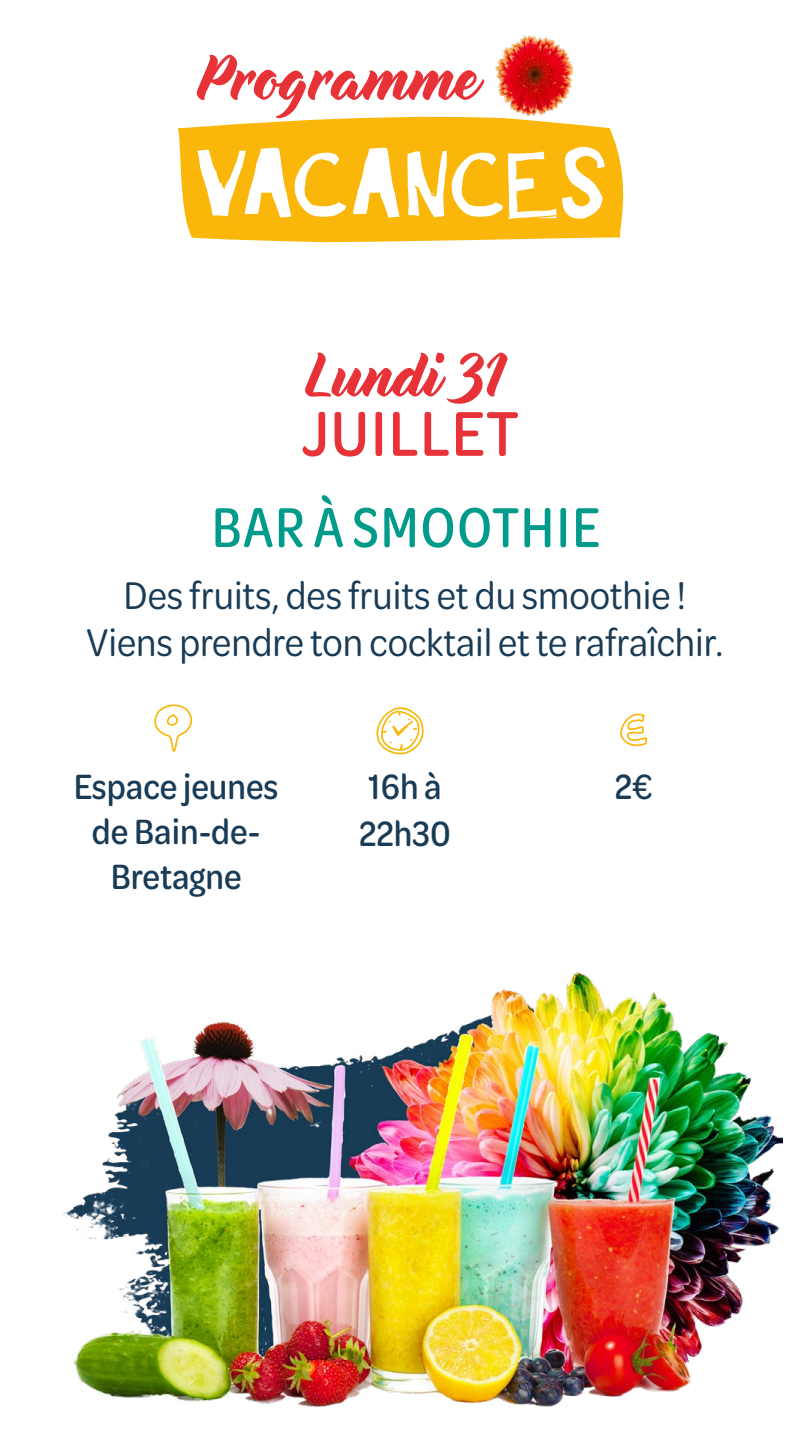
<style>
.page{position:relative;width:810px;height:1440px;background:#fff}
.page>*{position:absolute;margin:0;border:0;box-sizing:border-box;transform-origin:0 0}
.t1{font:69.22px "Delisia W00";color:#e73237}
.t2{font:67.5px "Delisia W00";color:#e73237}
.t3{font:500 67.5px "Omnes Cond";letter-spacing:.02em;color:#e73237}
.t4{font:500 60px "Omnes Narrow";letter-spacing:.02em;color:#009b8b}
.t5{font:60px "Peax Drawn Icons";color:#fab709}
.t6{font:41.25px/47.1px "Omnes Cond";color:#193b55;text-align:center}
.t7{font:500 37.5px/45px "Omnes Cond";color:#193b55;text-align:center}
</style>
<div class="page">
<svg style="left:177px;top:116px;width:447px;height:126px;fill:#fab709"></svg>
<img style="left:495px;top:35px;width:78px;height:81px">
<img style="left:62px;top:971px;width:721px;height:436px">
<h1 class="t1" style="left:196px;top:39px;width:282px">Programme</h1>
<h2 class="t2" style="left:304px;top:338px;width:203px">Lundi 31</h2>
<h2 class="t3" style="left:301px;top:389px;width:219px">JUILLET</h2>
<h3 class="t4" style="left:211px;top:488px;width:391px">BAR À SMOOTHIE</h3>
<p class="t6" style="left:87px;top:570px;width:638px">Des fruits, des fruits et du smoothie !<br>Viens prendre ton cocktail et te rafraîchir.</p>
<h3 class="t5" style="left:154px;top:703px;width:45px">●</h3>
<p class="t7" style="left:74px;top:762px;width:206px">Espace jeunes de Bain-de-<br>Bretagne</p>
<p class="t7" style="left:359px;top:761px;width:93px;line-height:47.2px;text-align:left">16h à<br>22h30</p>
<p class="t7" style="left:615px;top:762px;width:40px">2€</p>
</div>
